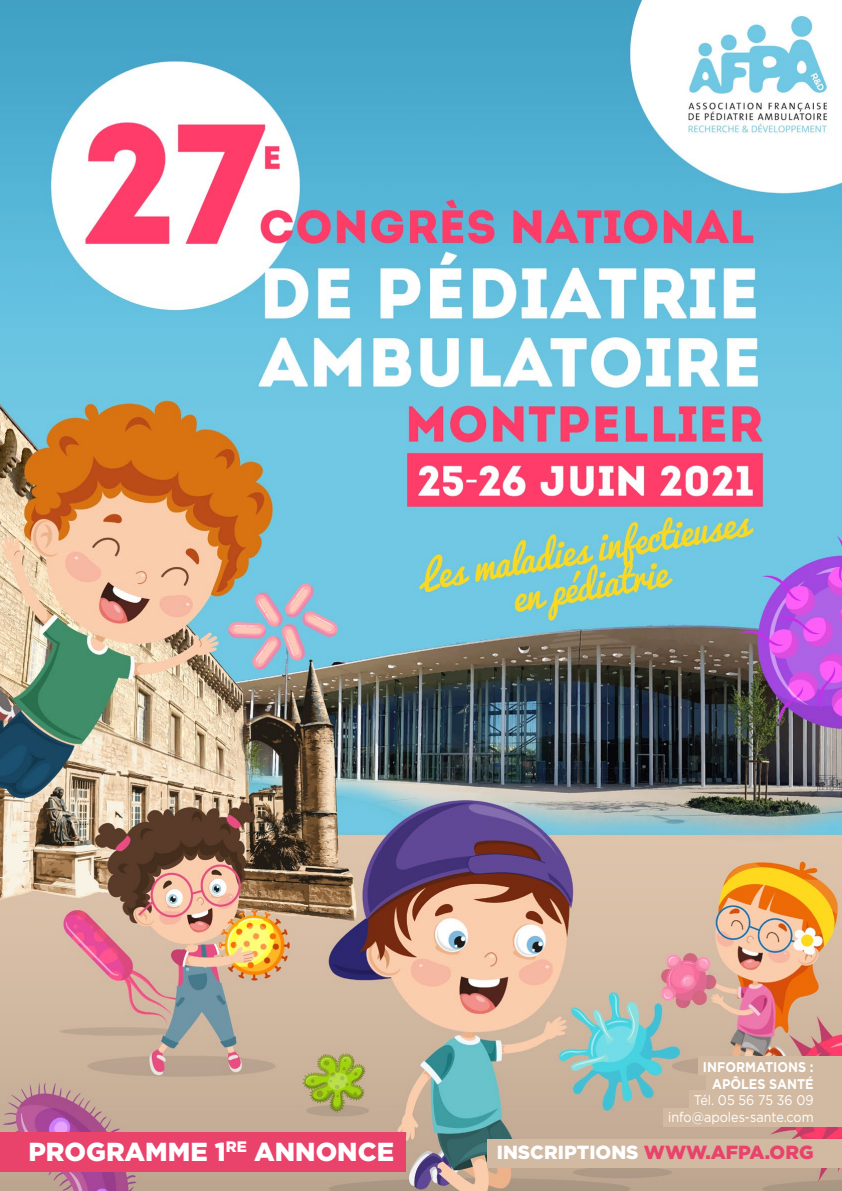
<style>
.page{position:relative;width:842px;height:1191px;background:#fff}
.page>*{position:absolute;margin:0;border:0;box-sizing:border-box;transform-origin:0 0}
.t1{font:900 26px "Gotham";color:#fff}
.t2{font:900 19px "Gotham";color:#fff}
.t3{font:14px/16.8px "Gotham";color:#fff;text-align:right;scale:.9 1}
.t4{font:700 14px/16.8px "Gotham";color:#fff;text-align:right;scale:.9 1}
.s1{color:#e9426b}
</style>
<div class="page">
<img style="left:0;top:0;width:842px;height:1191px">
<div style="left:0;top:1132px;width:406px;height:39px;background:#e9426b"></div>
<div style="left:487px;top:1139px;width:355px;height:28px;background:#d2b9a2"></div>
<div style="left:698px;top:1056px;width:144px;height:19px;background:#d2baa2"></div>
<div style="left:707px;top:1074px;width:135px;height:18px;background:#d2baa2"></div>
<div style="left:690px;top:1090px;width:152px;height:18px;background:#d2baa2"></div>
<div style="left:663px;top:1108px;width:179px;height:18px;background:#d2baa2"></div>
<h1 class="t1" style="left:28px;top:1133px;width:367px">PROGRAMME 1<sup>RE</sup> ANNONCE</h1>
<p class="t4" style="left:703px;top:1058px;width:124px">INFORMATIONS :<br>APÔLES SANTÉ</p>
<p class="t3" style="left:668px;top:1091px;width:163px">Tél. 05 56 75 36 09 info@apoles-sante.com</p>
<h2 class="t2" style="left:497px;top:1139px;width:318px">INSCRIPTIONS <span class="s1">WWW.AFPA.ORG</span></h2>
</div>
